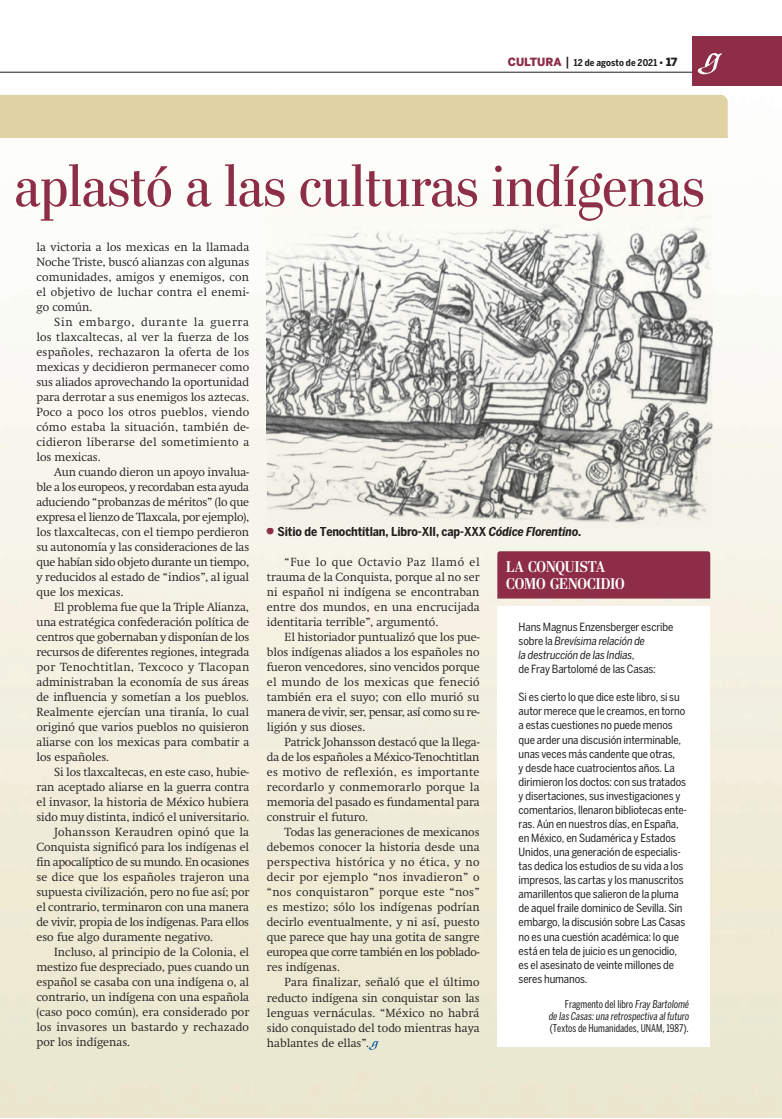
<style>
.page{position:relative;width:782px;height:1119px;background:#fff}
.page>*{position:absolute;margin:0;border:0;box-sizing:border-box;transform-origin:0 0}
.t1{font:60px "Stilson";color:#8d2d47}
.t2{font:700 15.62px/17.2px "Stilson";color:#fff}
.t3{font:700 12.5px "Benton Sans Cond";letter-spacing:-.01em;color:#231f20}
.t4{font:300 11.62px/15px "Swift";color:#231f20;text-align:justify}
.t5{font:300 11.62px "Swift";letter-spacing:-.025em;color:#231f20}
.t6{font:300 11.62px "Swift";letter-spacing:.025em;color:#231f20}
.t7{font:11.25px/14px "Benton Sans Cond";letter-spacing:-.01em;color:#231f20}
.t8{font:10.62px/11.9px "Benton Sans Comp";color:#231f20;text-align:justify}
.t9{font:700 9.38px "Benton Sans Cond";letter-spacing:.01em;color:#231f20}
.s1{font-family:"Benton Sans";font-weight:900;font-size:11.25px;color:#8d2d47}
.s2{font-weight:500;font-size:12.5px}
.s3{font-family:"Benton Sans";font-weight:900}
.s4{font-family:"Benton Sans";font-weight:900;font-size:11.25px}
.s5{font-style:italic}
</style>
<div class="page">
<img style="left:0;top:71px;width:782px;height:1046px">
<svg style="left:369px;top:1040px;width:10px;height:9px"></svg>
<hr style="left:1px;top:72px;width:726px;height:1px;background:#231f20">
<div style="left:692px;top:36px;width:90px;height:50px;background:#8d2d47"></div>
<svg style="left:697px;top:53px;width:26px;height:21px"></svg>
<div style="left:0;top:95px;width:727px;height:43px;background:#e0d2a3"></div>
<div style="left:497px;top:605px;width:213px;height:441px;background:#fff"></div>
<div style="left:497px;top:551px;width:213px;height:47px;background:#8d2d47"></div>
<img style="left:267px;top:221px;width:267px;height:306px">
<img style="left:534px;top:191px;width:178px;height:336px">
<img style="left:267px;top:191px;width:436px;height:30px">
<img style="left:278px;top:526px;width:208px;height:1px">
<img style="left:489px;top:526px;width:89px;height:1px">
<svg style="left:267px;top:527px;width:7px;height:7px"></svg>
<p class="t9" style="left:508px;top:57px;width:171px"><span class="s1">CULTURA</span> <span class="s2">|</span> 12 de agosto de 2021 <span class="s3">•</span> <span class="s4">17</span></p>
<h1 class="t1" style="left:15px;top:150px;width:691px">aplastó a las culturas indígenas</h1>
<p class="t4" style="left:36px;top:239px;width:214px">la victoria a los mexicas en la llamada Noche Triste, buscó alianzas con algunas comunidades, amigos y enemigos, con el objetivo de luchar contra el enemi&shy;go común.</p>
<p class="t4" style="left:36px;top:314px;width:214px;text-indent:18px">Sin embargo, durante la guerra los tlaxcaltecas, al ver la fuerza de los españoles, rechazaron la oferta de los mexicas y decidieron permanecer como sus aliados aprovechando la oportunidad para derrotar a sus enemigos los aztecas.<br>Poco a poco los otros pueblos, viendo cómo estaba la situación, también de&shy;cidieron liberarse del sometimiento a los mexicas.</p>
<p class="t4" style="left:36px;top:464px;width:214px;text-indent:18px">Aun cuando dieron un apoyo invalua&shy;ble a los europeos, y recordaban esta ayuda aduciendo “probanzas de méritos” (lo que expresa el lienzo de Tlaxcala, por ejemplo), los tlaxcaltecas, con el tiempo perdieron su autonomía y las consideraciones de las que habían sido objeto durante un tiempo, y reducidos al estado de “indios”, al igual que los mexicas.</p>
<p class="t4" style="left:36px;top:599px;width:214px;text-indent:18px">El problema fue que la Triple Alianza, una estratégica confederación política de centros que gobernaban y disponían de los recursos de diferentes regiones, integrada por Tenochtitlan, Texcoco y Tlacopan administraban la economía de sus áreas de influencia y sometían a los pueblos.<br>Realmente ejercían una tiranía, lo cual originó que varios pueblos no quisieron aliarse con los mexicas para combatir a los españoles.</p>
<p class="t4" style="left:54px;top:764px;width:196px">Si los tlaxcaltecas, en este caso, hubie-</p>
<p class="t4" style="left:36px;top:779px;width:214px">ran aceptado aliarse en la guerra contra</p>
<p class="t4" style="left:36px;top:794px;width:214px">el invasor, la historia de México hubiera</p>
<p class="t4" style="left:36px;top:809px;width:214px">sido muy distinta, indicó el universitario.</p>
<p class="t6" style="left:54px;top:825px;width:196px">Johansson Keraudren opinó que la</p>
<p class="t4" style="left:36px;top:839px;width:214px">Conquista significó para los indígenas el</p>
<p class="t5" style="left:36px;top:855px;width:214px">fin apocalíptico de su mundo. En ocasiones</p>
<p class="t4" style="left:36px;top:869px;width:214px">se dice que los españoles trajeron una</p>
<p class="t4" style="left:36px;top:884px;width:214px">supuesta civilización, pero no fue así; por</p>
<p class="t4" style="left:36px;top:899px;width:214px">el contrario, terminaron con una manera</p>
<p class="t4" style="left:36px;top:914px;width:214px">de vivir, propia de los indígenas. Para ellos</p>
<p class="t4" style="left:36px;top:929px;width:178px">eso fue algo duramente negativo.</p>
<p class="t4" style="left:54px;top:944px;width:196px">Incluso, al principio de la Colonia, el</p>
<p class="t4" style="left:36px;top:959px;width:214px">mestizo fue despreciado, pues cuando un</p>
<p class="t4" style="left:36px;top:974px;width:214px">español se casaba con una indígena o, al</p>
<p class="t4" style="left:36px;top:989px;width:214px">contrario, un indígena con una española</p>
<p class="t4" style="left:36px;top:1004px;width:214px">(caso poco común), era considerado por</p>
<p class="t4" style="left:36px;top:1019px;width:214px">los invasores un bastardo y rechazado</p>
<p class="t4" style="left:36px;top:1034px;width:95px">por los indígenas.</p>
<p class="t3" style="left:277px;top:524px;width:305px">Sitio de Tenochtitlan, Libro-XII, cap-XXX <span class="s5">Códice Florentino</span>.</p>
<p class="t4" style="left:267px;top:554px;width:214px;text-indent:18px">“Fue lo que Octavio Paz llamó el trauma de la Conquista, porque al no ser ni español ni indígena se encontraban entre dos mundos, en una encrucijada identitaria terrible”, argumentó.</p>
<p class="t4" style="left:267px;top:629px;width:214px;text-indent:18px">El historiador puntualizó que los pue&shy;blos indígenas aliados a los españoles no fueron vencedores, sino vencidos porque el mundo de los mexicas que feneció también era el suyo; con ello murió su manera de vivir, ser, pensar, así como su re&shy;ligión y sus dioses.</p>
<p class="t4" style="left:267px;top:734px;width:214px;text-indent:18px">Patrick Johansson destacó que la llega&shy;da de los españoles a México-Tenochtitlan es motivo de reflexión, es importante recordarlo y conmemorarlo porque la memoria del pasado es fundamental para construir el futuro.</p>
<p class="t4" style="left:267px;top:824px;width:214px;text-indent:18px">Todas las generaciones de mexicanos debemos conocer la historia desde una perspectiva histórica y no ética, y no decir por ejemplo “nos invadieron” o “nos conquistaron” porque este “nos” es mestizo; sólo los indígenas podrían decirlo eventualmente, y ni así, puesto que parece que hay una gotita de sangre europea que corre también en los poblado&shy;res indígenas.</p>
<p class="t4" style="left:267px;top:974px;width:214px;text-indent:18px">Para finalizar, señaló que el último reducto indígena sin conquistar son las lenguas vernáculas. “México no habrá sido conquistado del todo mientras haya hablantes de ellas”.</p>
<h2 class="t2" style="left:506px;top:558px;width:120px">LA CONQUISTA<br>COMO GENOCIDIO</h2>
<p class="t7" style="left:518px;top:619px;width:156px">Hans Magnus Enzensberger escribe sobre la <span class="s5">Brevísima relación de<br>la destrucción de las Indias</span>,<br>de Fray Bartolomé de las Casas:</p>
<p class="t7" style="left:518px;top:690px;width:170px">Si es cierto lo que dice este libro, si su autor merece que le creamos, en torno a estas cuestiones no puede menos que arder una discusión interminable, unas veces más candente que otras,<br>y desde hace cuatrocientos años. La dirimieron los doctos: con sus tratados y disertaciones, sus investigaciones y comentarios, llenaron bibliotecas ente&shy;ras. Aún en nuestros días, en España, en México, en Sudamérica y Estados Unidos, una generación de especialis&shy;tas dedica los estudios de su vida a los impresos, las cartas y los manuscritos amarillentos que salieron de la pluma de aquel fraile dominico de Sevilla. Sin embargo, la discusión sobre Las Casas no es una cuestión académica: lo que está en tela de juicio es un genocidio, es el asesinato de veinte millones de seres humanos.</p>
<p class="t8" style="left:548px;top:998px;width:143px;text-indent:16px">Fragmento del libro Fray Bartolomé de las Casas:una retrospectiva alfuturo (Textos de Humanidades, UNAM, 1987).</p>
</div>
